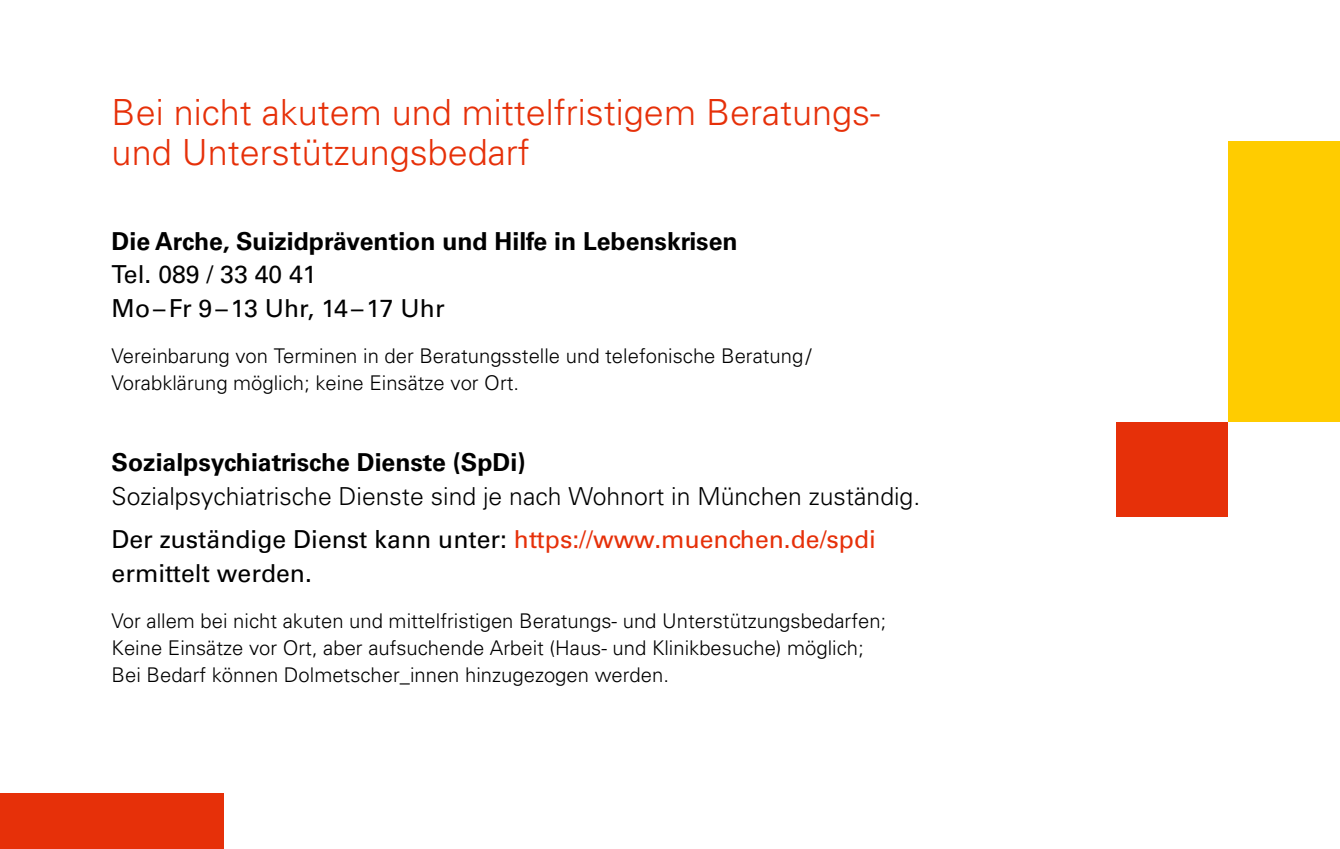
<style>
.page{position:relative;width:1340px;height:849px;background:#fff}
.page>*{position:absolute;margin:0;border:0;box-sizing:border-box;transform-origin:0 0}
.t1{font:300 36px/40.5px "Univers";color:#e63009}
.t2{font:500 24.75px/33.8px "Univers CE";color:#000}
.t3{font:700 24.75px "Univers CE";color:#000}
.t4{font:300 24.75px "Univers";color:#000}
.t5{font:300 20.25px/27px "Univers";color:#000}
.s1{color:#e63009}
</style>
<div class="page">
<div style="left:1228px;top:141px;width:111px;height:281px;background:#fc0"></div>
<div style="left:0;top:793px;width:223px;height:55px;background:#e63009"></div>
<div style="left:1116px;top:422px;width:112px;height:94px;background:#e63009"></div>
<h1 class="t1" style="left:112px;top:91px;width:770px">Bei nicht akutem und mittelfristigem Beratungs&shy;und Unterstützungsbedarf</h1>
<p class="t3" style="left:112px;top:226px;width:627px">Die Arche, Suizidprävention und Hilfe in Lebenskrisen</p>
<p class="t2" style="left:112px;top:258px;width:334px">Tel. 089 / 33 40 41<br>Mo–Fr 9–13 Uhr, 14–17 Uhr</p>
<p class="t5" style="left:112px;top:342px;width:701px">Vereinbarung von Terminen in der Beratungsstelle und telefonische Beratung/<br>Vorabklärung möglich; keine Einsätze vor Ort.</p>
<p class="t3" style="left:112px;top:447px;width:415px">Sozialpsychiatrische Dienste (SpDi)</p>
<p class="t4" style="left:112px;top:480px;width:810px">Sozialpsychiatrische Dienste sind je nach Wohnort in München zuständig.</p>
<p class="t2" style="left:112px;top:523px;width:766px">Der zuständige Dienst kann unter: <span class="s1">https://www.muenchen.de/spdi </span>ermittelt werden.</p>
<p class="t5" style="left:112px;top:606px;width:776px">Vor allem bei nicht akuten und mittelfristigen Beratungs- und Unterstützungsbedarfen;<br>Keine Einsätze vor Ort, aber aufsuchende Arbeit (Haus- und Klinikbesuche) möglich;<br>Bei Bedarf können Dolmetscher_innen hinzugezogen werden.</p>
</div>
